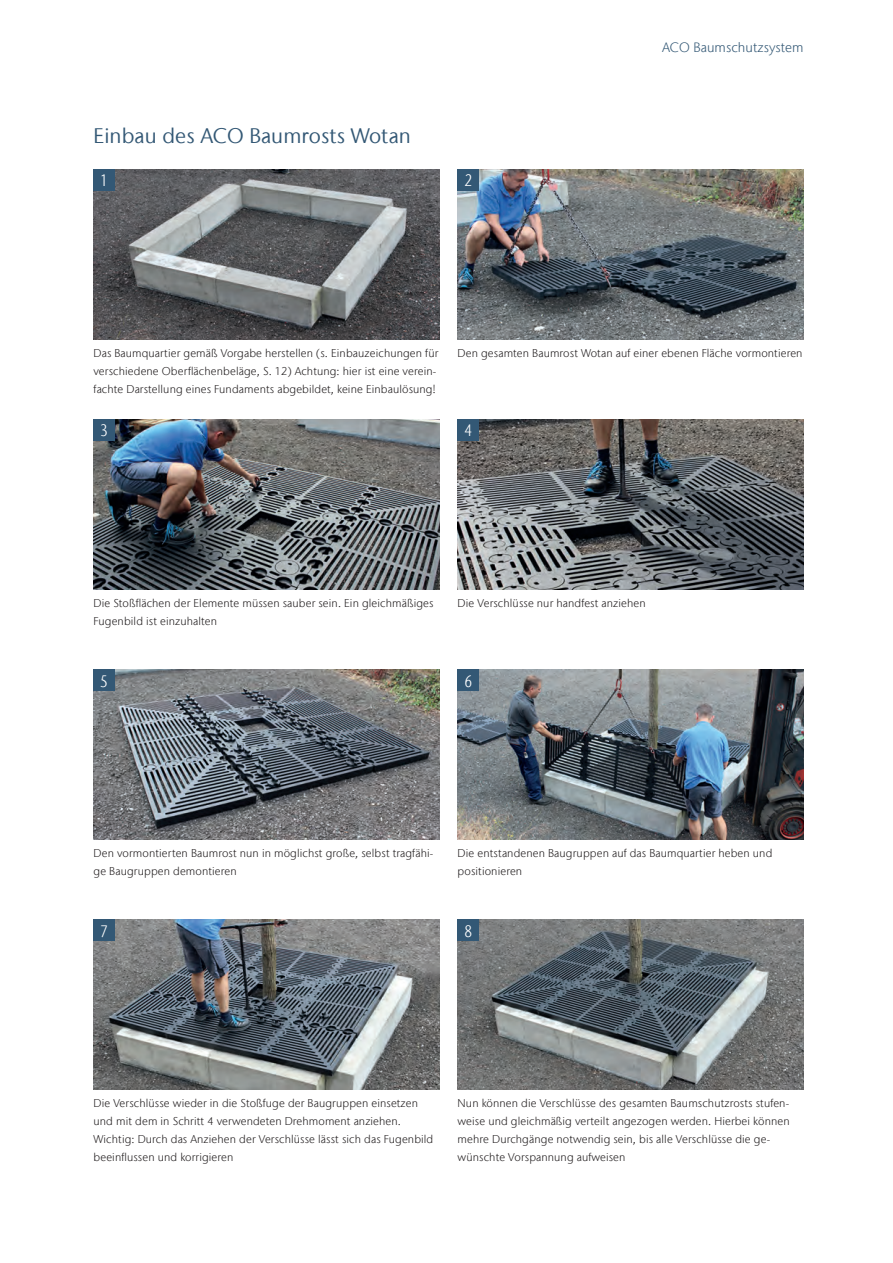
<style>
.page{position:relative;width:893px;height:1263px;background:#fff}
.page>*{position:absolute;margin:0;border:0;box-sizing:border-box;transform-origin:0 0}
.Intermediate_heading{font:21px "Stone Sans IIITC Com";letter-spacing:.005em;color:#335875}
.t1{font:300 condensed 16.5px "Stone Sans IIITC Com";color:#fff}
.t2{font:300 13.5px "Stone Sans IIITC Com";letter-spacing:.005em;color:#335875}
.t3{font:300 11.25px/17.9px "Stone Sans IIITC Com";letter-spacing:.01em;color:#231f20}
</style>
<div class="page">
<img style="left:94px;top:170px;width:346px;height:169px">
<img style="left:458px;top:170px;width:346px;height:169px">
<img style="left:94px;top:419px;width:346px;height:170px">
<img style="left:458px;top:419px;width:346px;height:170px">
<img style="left:94px;top:670px;width:346px;height:169px">
<img style="left:458px;top:670px;width:346px;height:169px">
<img style="left:94px;top:920px;width:346px;height:169px">
<img style="left:458px;top:920px;width:346px;height:169px">
<div style="left:458px;top:170px;width:21px;height:21px;background:#335875"></div>
<div style="left:94px;top:419px;width:21px;height:22px;background:#335875"></div>
<div style="left:458px;top:419px;width:21px;height:22px;background:#335875"></div>
<div style="left:94px;top:670px;width:21px;height:21px;background:#335875"></div>
<div style="left:458px;top:670px;width:21px;height:21px;background:#335875"></div>
<div style="left:94px;top:920px;width:21px;height:21px;background:#335875"></div>
<div style="left:458px;top:920px;width:21px;height:21px;background:#335875"></div>
<div style="left:94px;top:170px;width:21px;height:21px;background:#335875"></div>
<p class="Intermediate_heading" style="left:94px;top:123px;width:319px">Einbau des ACO Baumrosts Wotan</p>
<p class="t1" style="left:100px;top:171px;width:9px">1</p>
<p class="t1" style="left:464px;top:171px;width:9px">2</p>
<p class="t2" style="left:662px;top:38px;width:143px">ACO Baumschutzsystem</p>
<p class="t3" style="left:94px;top:344px;width:346px">Das Baumquartier gemäß Vorgabe herstellen (s. Einbauzeichungen für verschiedene Oberflächenbeläge, S. 12) Achtung: hier ist eine verein&shy;fachte Darstellung eines Fundaments abgebildet, keine Einbaulösung!</p>
<p class="t3" style="left:458px;top:344px;width:346px">Den gesamten Baumrost Wotan auf einer ebenen Fläche vormontieren</p>
<p class="t1" style="left:100px;top:420px;width:9px">3</p>
<p class="t1" style="left:464px;top:420px;width:9px">4</p>
<p class="t3" style="left:94px;top:594px;width:342px">Die Stoßflächen der Elemente müssen sauber sein. Ein gleichmäßiges<br>Fugenbild ist einzuhalten</p>
<p class="t3" style="left:458px;top:594px;width:190px">Die Verschlüsse nur handfest anziehen</p>
<p class="t1" style="left:100px;top:671px;width:9px">5</p>
<p class="t1" style="left:464px;top:671px;width:9px">6</p>
<p class="t3" style="left:94px;top:844px;width:341px">Den vormontierten Baumrost nun in möglichst große, selbst tragfähi&shy;ge Baugruppen demontieren</p>
<p class="t3" style="left:458px;top:844px;width:316px">Die entstandenen Baugruppen auf das Baumquartier heben und positionieren</p>
<p class="t1" style="left:100px;top:921px;width:9px">7</p>
<p class="t1" style="left:464px;top:921px;width:9px">8</p>
<p class="t3" style="left:94px;top:1094px;width:341px">Die Verschlüsse wieder in die Stoßfuge der Baugruppen einsetzen und mit dem in Schritt 4 verwendeten Drehmoment anziehen.<br>Wichtig: Durch das Anziehen der Verschlüsse lässt sich das Fugenbild beeinflussen und korrigieren</p>
<p class="t3" style="left:458px;top:1094px;width:333px">Nun können die Verschlüsse des gesamten Baumschutzrosts stufen&shy;weise und gleichmäßig verteilt angezogen werden. Hierbei können mehre Durchgänge notwendig sein, bis alle Verschlüsse die ge&shy;wünschte Vorspannung aufweisen</p>
</div>
